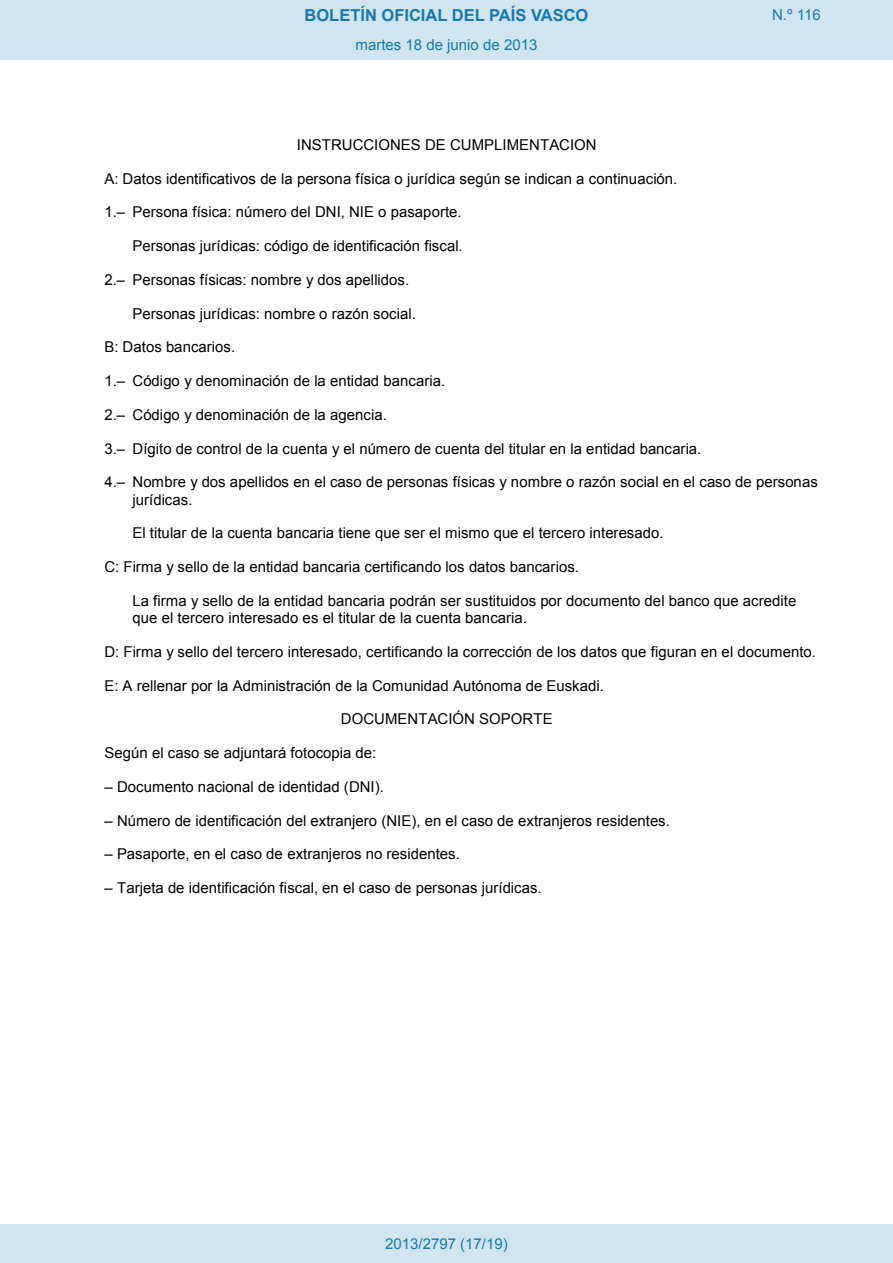
<style>
.page{position:relative;width:893px;height:1263px;background:#fff}
.page>*{position:absolute;margin:0;border:0;box-sizing:border-box;transform-origin:0 0}
.t1{font:700 16.5px "Arial";color:#1879ad}
.t2{font:15px/17.2px "Arial";color:#000}
.Paginacion_Centro{font:15px "Arial";color:#1879ad}
</style>
<div class="page">
<div style="left:0;top:0;width:893px;height:60px;background:#d0e5f0"></div>
<div style="left:0;top:1225px;width:893px;height:38px;background:#d0e5f0"></div>
<p class="t1" style="left:305px;top:4px;width:285px">BOLETÍN OFICIAL DEL PAÍS VASCO</p>
<p class="Paginacion_Centro" style="left:772px;top:5px;width:50px">N.º 116</p>
<p class="Paginacion_Centro" style="left:356px;top:35px;width:183px">martes 18 de junio de 2013</p>
<p class="t2" style="left:297px;top:136px;width:301px">INSTRUCCIONES DE CUMPLIMENTACION</p>
<p class="t2" style="left:104px;top:170px;width:574px">A: Datos identificativos de la persona física o jurídica según se indican a continuación.</p>
<p class="t2" style="left:104px;top:204px;width:359px">1.– Persona física: número del DNI, NIE o pasaporte.</p>
<p class="t2" style="left:133px;top:237px;width:332px">Personas jurídicas: código de identificación fiscal.</p>
<p class="t2" style="left:104px;top:271px;width:306px">2.– Personas físicas: nombre y dos apellidos.</p>
<p class="t2" style="left:133px;top:305px;width:285px">Personas jurídicas: nombre o razón social.</p>
<p class="t2" style="left:104px;top:339px;width:132px">B: Datos bancarios.</p>
<p class="t2" style="left:104px;top:372px;width:342px">1.– Código y denominación de la entidad bancaria.</p>
<p class="t2" style="left:104px;top:406px;width:284px">2.– Código y denominación de la agencia.</p>
<p class="t2" style="left:104px;top:440px;width:598px">3.– Dígito de control de la cuenta y el número de cuenta del titular en la entidad bancaria.</p>
<p class="t2" style="left:133px;top:474px;width:687px;text-indent:-28px">4.– Nombre y dos apellidos en el caso de personas físicas y nombre o razón social en el caso de personas jurídicas.</p>
<p class="t2" style="left:133px;top:525px;width:533px">El titular de la cuenta bancaria tiene que ser el mismo que el tercero interesado.</p>
<p class="t2" style="left:104px;top:558px;width:476px">C: Firma y sello de la entidad bancaria certificando los datos bancarios.</p>
<p class="t2" style="left:133px;top:592px;width:665px">La firma y sello de la entidad bancaria podrán ser sustituidos por documento del banco que acredite que el tercero interesado es el titular de la cuenta bancaria.</p>
<p class="t2" style="left:104px;top:643px;width:713px">D: Firma y sello del tercero interesado, certificando la corrección de los datos que figuran en el documento.</p>
<p class="t2" style="left:104px;top:677px;width:501px">E: A rellenar por la Administración de la Comunidad Autónoma de Euskadi.</p>
<p class="t2" style="left:341px;top:710px;width:213px">DOCUMENTACIÓN SOPORTE</p>
<p class="t2" style="left:105px;top:744px;width:273px">Según el caso se adjuntará fotocopia de:</p>
<p class="t2" style="left:105px;top:778px;width:281px">– Documento nacional de identidad (DNI).</p>
<p class="t2" style="left:105px;top:812px;width:567px">– Número de identificación del extranjero (NIE), en el caso de extranjeros residentes.</p>
<p class="t2" style="left:105px;top:845px;width:357px">– Pasaporte, en el caso de extranjeros no residentes.</p>
<p class="t2" style="left:105px;top:879px;width:439px">– Tarjeta de identificación fiscal, en el caso de personas jurídicas.</p>
<p class="Paginacion_Centro" style="left:385px;top:1234px;width:124px">2013/2797 (17/19)</p>
</div>
